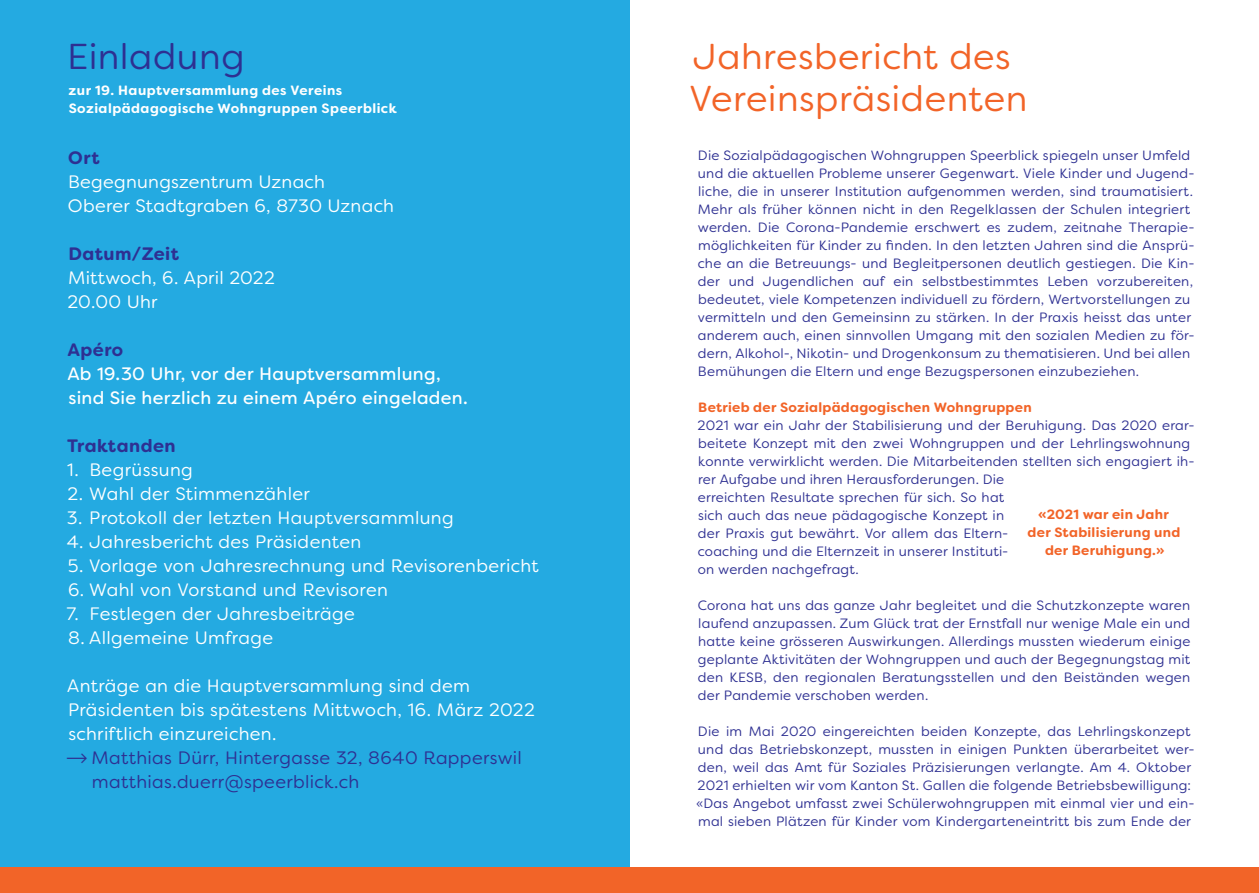
<style>
.page{position:relative;width:1259px;height:893px;background:#fff}
.page>*{position:absolute;margin:0;border:0;box-sizing:border-box;transform-origin:0 0}
.t1{font:36px/42px "Filson Soft";letter-spacing:.015em;color:#f26428}
.t2{font:36px "Filson Soft";letter-spacing:.015em;color:#2e3092}
.t3{font:18px/24px "Filson Soft";letter-spacing:.02em;color:#fff}
.t4{font:18px/24px "Filson Soft";letter-spacing:.015em;color:#fff}
.t5{font:18px "Filson Soft";letter-spacing:.02em;color:#2e3092}
.t6{font:700 18px "Filson Soft";letter-spacing:.025em;color:#2e3092}
.t7{font:13.5px/18px "Filson Soft";letter-spacing:.015em;color:#2e3092}
.t8{font:700 13.5px/18px "Filson Soft";letter-spacing:.02em;color:#f26428;text-align:center}
.t9{font:700 13.5px "Filson Soft";letter-spacing:.035em;color:#fff}
.s1{font-weight:700;color:#2e3092}
.s2{font-family:"Cera"}
</style>
<div class="page">
<div style="left:0;top:0;width:629px;height:885px;background:#24aae1"></div>
<div style="left:0;top:867px;width:1259px;height:26px;background:#f26428"></div>
<p class="t2" style="left:67px;top:33px;width:179px">Einladung</p>
<p class="t9" style="left:69px;top:81px;width:275px">zur 19. Hauptversammlung des Vereins</p>
<p class="t9" style="left:69px;top:99px;width:330px">Sozialpädagogische Wohngruppen Speerblick</p>
<p class="t3" style="left:68px;top:146px;width:328px"><span class="s1">Ort<br></span>Begegnungszentrum Uznach<br>Oberer Stadtgraben 6, 8730 Uznach</p>
<p class="t3" style="left:68px;top:242px;width:208px"><span class="s1">Datum/Zeit<br></span>Mittwoch, 6. April 2022</p>
<p class="t3" style="left:67px;top:290px;width:92px">20.00 Uhr</p>
<p class="t4" style="left:67px;top:338px;width:402px"><span class="s1">Apéro<br></span>Ab 19.30 Uhr, vor der Hauptversammlung, sind Sie herzlich zu einem Apéro eingeladen.</p>
<p class="t6" style="left:67px;top:434px;width:110px">Traktanden</p>
<p class="t3" style="left:67px;top:458px;width:127px">1. Begrüssung</p>
<p class="t3" style="left:67px;top:482px;width:244px">2. Wahl der Stimmenzähler</p>
<p class="t3" style="left:67px;top:506px;width:388px">3. Protokoll der letzten Hauptversammlung</p>
<p class="t3" style="left:67px;top:530px;width:296px">4. Jahresbericht des Präsidenten</p>
<p class="t3" style="left:68px;top:554px;width:472px">5. Vorlage von Jahresrechnung und Revisorenbericht</p>
<p class="t3" style="left:68px;top:578px;width:321px">6. Wahl von Vorstand und Revisoren</p>
<p class="t3" style="left:66px;top:602px;width:290px">7. Festlegen der Jahresbeiträge</p>
<p class="t3" style="left:68px;top:626px;width:206px">8. Allgemeine Umfrage</p>
<p class="t3" style="left:67px;top:674px;width:404px">Anträge an die Hauptversammlung sind dem</p>
<p class="t3" style="left:68px;top:698px;width:468px">Präsidenten bis spätestens Mittwoch, 16. März 2022</p>
<p class="t3" style="left:68px;top:722px;width:210px">schriftlich einzureichen.</p>
<p class="t5" style="left:66px;top:746px;width:457px"><span class="s2">⟶</span> Matthias Dürr, Hintergasse 32, 8640 Rapperswil</p>
<p class="t5" style="left:92px;top:770px;width:269px">matthias.duerr@speerblick.ch</p>
<p class="t1" style="left:689px;top:35px;width:339px">Jahresbericht des<br>Vereinspräsidenten</p>
<p class="t7" style="left:698px;top:146px;width:498px">Die Sozialpädagogischen Wohngruppen Speerblick spiegeln unser Umfeld und die aktuellen Probleme unserer Gegenwart. Viele Kinder und Jugend&shy;liche, die in unserer Institution aufgenommen werden, sind traumatisiert.<br>Mehr als früher können nicht in den Regelklassen der Schulen integriert werden. Die Corona-Pandemie erschwert es zudem, zeitnahe Therapie&shy;möglichkeiten für Kinder zu finden. In den letzten Jahren sind die Ansprü&shy;che an die Betreuungs- und Begleitpersonen deutlich gestiegen. Die Kin&shy;der und Jugendlichen auf ein selbstbestimmtes Leben vorzubereiten, bedeutet, viele Kompetenzen individuell zu fördern, Wertvorstellungen zu vermitteln und den Gemeinsinn zu stärken. In der Praxis heisst das unter anderem auch, einen sinnvollen Umgang mit den sozialen Medien zu för&shy;dern, Alkohol-, Nikotin- und Drogenkonsum zu thematisieren. Und bei allen Bemühungen die Eltern und enge Bezugspersonen einzubeziehen.</p>
<p class="t8" style="left:698px;top:398px;width:335px">Betrieb der Sozialpädagogischen Wohngruppen</p>
<p class="t7" style="left:697px;top:416px;width:498px">2021 war ein Jahr der Stabilisierung und der Beruhigung. Das 2020 erar&shy;beitete Konzept mit den zwei Wohngruppen und der Lehrlingswohnung konnte verwirklicht werden. Die Mitarbeitenden stellten sich engagiert ih&shy;rer Aufgabe und ihren Herausforderungen. Die<br>erreichten Resultate sprechen für sich. So hat<br>sich auch das neue pädagogische Konzept in<br>der Praxis gut bewährt. Vor allem das Eltern-<br>coaching und die Elternzeit in unserer Instituti-<br>on werden nachgefragt.</p>
<p class="t7" style="left:698px;top:596px;width:494px;text-align:justify">Corona hat uns das ganze Jahr begleitet und die Schutzkonzepte waren laufend anzupassen. Zum Glück trat der Ernstfall nur wenige Male ein und hatte keine grösseren Auswirkungen. Allerdings mussten wiederum einige geplante Aktivitäten der Wohngruppen und auch der Begegnungstag mit den KESB, den regionalen Beratungsstellen und den Beiständen wegen der Pandemie verschoben werden.</p>
<p class="t7" style="left:697px;top:722px;width:498px">Die im Mai 2020 eingereichten beiden Konzepte, das Lehrlingskonzept und das Betriebskonzept, mussten in einigen Punkten überarbeitet wer&shy;den, weil das Amt für Soziales Präzisierungen verlangte. Am 4. Oktober 2021 erhielten wir vom Kanton St. Gallen die folgende Betriebsbewilligung:</p>
<p class="t7" style="left:696px;top:794px;width:500px">«Das Angebot umfasst zwei Schülerwohngruppen mit einmal vier und ein&shy;mal sieben Plätzen für Kinder vom Kindergarteneintritt bis zum Ende der</p>
<p class="t8" style="left:1027px;top:505px;width:154px">«2021 war ein Jahr der Stabilisierung und der Beruhigung.»</p>
</div>
